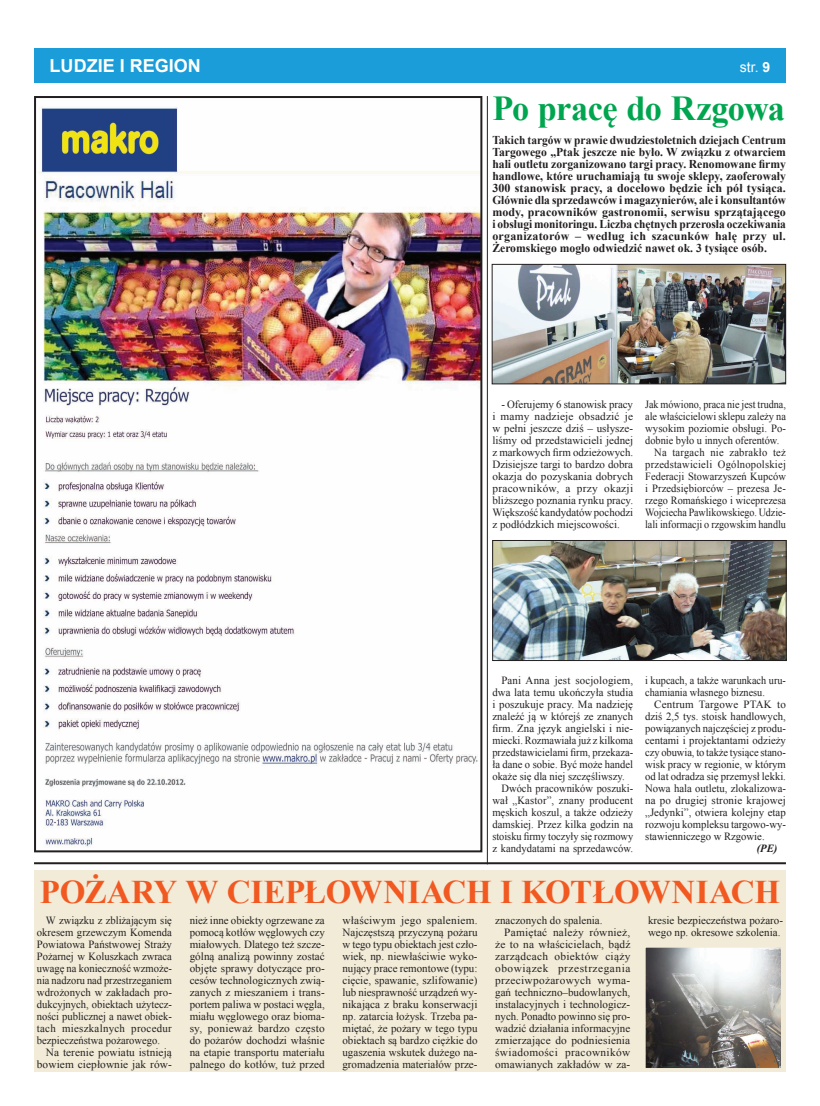
<style>
.page{position:relative;width:820px;height:1106px;background:#fff}
.page>*{position:absolute;margin:0;border:0;box-sizing:border-box;transform-origin:0 0}
.t1{font:700 35px "Times New Roman";letter-spacing:-.015em;color:#00a54f}
.t2{font:700 33px "Times New Roman";letter-spacing:-.005em;color:#f15921}
.t3{font:700 18px "Arial";color:#fff}
.t4{font:14px "Arial";color:#fff}
.t5{font:700 12px/12px "Times New Roman";letter-spacing:.015em;color:#231f20;text-align:justify;scale:.95 1}
.t6{font:11px/12px "Times New Roman";color:#231f20;text-align:justify}
.t7{font:11px/12px "Times New Roman";color:#231f20;text-align:justify;scale:.96 1}
.t8{font:11px "Times New Roman";color:#231f20;scale:.94 1}
.t9{font:11px "Times New Roman";color:#231f20;scale:.95 1}
.t10{font:11px/12px "Times New Roman";color:#231f20;scale:.93 1}
.t11{font:11px "Times New Roman";color:#231f20;scale:.92 1}
.t12{font:11px "Times New Roman";letter-spacing:.02em;color:#231f20;scale:.96 1}
.t13{font:11px "Times New Roman";letter-spacing:.025em;color:#231f20}
.t14{font:11px "Times New Roman";color:#231f20;scale:.91 1}
.t15{font:11px "Times New Roman";letter-spacing:.045em;color:#231f20}
.t16{font:11px "Times New Roman";letter-spacing:.02em;color:#231f20}
.t17{font:11px "Times New Roman";letter-spacing:.03em;color:#231f20}
.t18{font:italic 700 11px "Times New Roman";color:#231f20}
.s1{font-weight:700}
</style>
<div class="page">
<div style="left:34px;top:870px;width:751px;height:201px;background:#f1ebd8"></div>
<hr style="left:34px;top:862px;width:751px;height:2px;background:#231f20">
<img style="left:494px;top:542px;width:290px;height:116px">
<div style="left:492px;top:540px;width:294px;height:120px;border:1px solid #231f20"></div>
<img style="left:493px;top:266px;width:290px;height:116px">
<div style="left:491px;top:264px;width:294px;height:120px;border:1px solid #231f20"></div>
<img style="left:39px;top:106px;width:440px;height:742px">
<div style="left:34px;top:96px;width:448px;height:756px;border:2px solid #231f20"></div>
<img style="left:646px;top:949px;width:133px;height:117px">
<div style="left:644px;top:947px;width:137px;height:121px;border:1px solid #f1ebd8"></div>
<hr style="left:487px;top:96px;width:1px;height:768px;background:#231f20">
<div style="left:34px;top:48px;width:751px;height:34px;background:#1b9dd9"></div>
<h3 class="t3" style="left:50px;top:54px;width:153px">LUDZIE I REGION</h3>
<p class="t4" style="left:739px;top:58px;width:32px">str. <span class="s1">9</span></p>
<h1 class="t1" style="left:492px;top:84px;width:294px">Po pracę do Rzgowa</h1>
<p class="t5" style="left:492px;top:134px;width:310px">Takich targów w prawie dwudziestoletnich dziejach Centrum Targowego „Ptak jeszcze nie było. W związku z otwarciem hali outletu zorganizowano targi pracy. Renomowane firmy handlowe, które uruchamiają tu swoje sklepy, zaoferowały 300 stanowisk pracy, a docelowo będzie ich pół tysiąca.<br>Głównie dla sprzedawców i magazynierów, ale i konsultantów mody, pracowników gastronomii, serwisu sprzątającego i obsługi monitoringu. Liczba chętnych przerosła oczekiwania organizatorów – według ich szacunków halę przy ul.<br>Żeromskiego mogło odwiedzić nawet ok. 3 tysiące osób.</p>
<p class="t6" style="left:492px;top:398px;width:142px;text-indent:9px">- Oferujemy 6 stanowisk pracy i mamy nadzieje obsadzić je w pełni jeszcze dziś – usłysze&shy;liśmy od przedstawicieli jednej z markowych firm odzieżowych.<br>Dzisiejsze targi to bardzo dobra okazja do pozyskania dobrych pracowników, a przy okazji bliższego poznania rynku pracy.<br>Większość kandydatów pochodzi z podłódzkich miejscowości.</p>
<p class="t11" style="left:645px;top:397px;width:154px">Jak mówiono, praca nie jest trudna,</p>
<p class="t8" style="left:645px;top:409px;width:151px">ale właścicielowi sklepu zależy na</p>
<p class="t6" style="left:645px;top:422px;width:142px">wysokim poziomie obsługi. Po-</p>
<p class="t8" style="left:645px;top:433px;width:144px">dobnie było u innych oferentów.</p>
<p class="t12" style="left:654px;top:445px;width:139px">Na targach nie zabrakło też</p>
<p class="t12" style="left:645px;top:457px;width:148px">przedstawicieli Ogólnopolskiej</p>
<p class="t9" style="left:645px;top:469px;width:150px">Federacji Stowarzyszeń Kupców</p>
<p class="t7" style="left:645px;top:482px;width:148px">i Przedsiębiorców – prezesa Je-</p>
<p class="t10" style="left:645px;top:494px;width:153px">rzego Romańskiego i wiceprezesa</p>
<p class="t14" style="left:645px;top:505px;width:156px">Wojciecha Pawlikowskiego. Udzie-</p>
<p class="t11" style="left:645px;top:517px;width:154px">lali informacji o rzgowskim handlu</p>
<p class="t6" style="left:501px;top:674px;width:133px">Pani Anna jest socjologiem,</p>
<p class="t6" style="left:492px;top:686px;width:142px">dwa lata temu ukończyła studia</p>
<p class="t6" style="left:492px;top:698px;width:142px">i poszukuje pracy. Ma nadzieję</p>
<p class="t6" style="left:492px;top:710px;width:142px">znaleźć ją w którejś ze znanych</p>
<p class="t6" style="left:492px;top:722px;width:142px">firm. Zna język angielski i nie-</p>
<p class="t8" style="left:492px;top:733px;width:151px">miecki. Rozmawiała już z kilkoma</p>
<p class="t9" style="left:492px;top:745px;width:150px">przedstawicielami firm, przekaza-</p>
<p class="t7" style="left:492px;top:758px;width:148px">ła dane o sobie. Być może handel</p>
<p class="t7" style="left:492px;top:770px;width:139px">okaże się dla niej szczęśliwszy.</p>
<p class="t9" style="left:501px;top:781px;width:140px">Dwóch pracowników poszuki-</p>
<p class="t6" style="left:492px;top:794px;width:142px">wał „Kastor”, znany producent</p>
<p class="t7" style="left:492px;top:806px;width:148px">męskich koszul, a także odzieży</p>
<p class="t7" style="left:492px;top:818px;width:148px">damskiej. Przez kilka godzin na</p>
<p class="t8" style="left:492px;top:829px;width:151px">stoisku firmy toczyły się rozmowy</p>
<p class="t7" style="left:492px;top:842px;width:148px">z kandydatami na sprzedawców.</p>
<p class="t10" style="left:645px;top:674px;width:153px">i kupcach, a także warunkach uru&shy;chamiania własnego biznesu.</p>
<p class="t6" style="left:645px;top:698px;width:142px;text-indent:9px">Centrum Targowe PTAK to dziś 2,5 tys. stoisk handlowych, powiązanych najczęściej z produ&shy;centami i projektantami odzieży czy obuwia, to także tysiące stano&shy;wisk pracy w regionie, w którym od lat odradza się przemysł lekki.<br>Nowa hala outletu, zlokalizowa&shy;na po drugiej stronie krajowej „Jedynki”, otwiera kolejny etap rozwoju kompleksu targowo-wy&shy;stawienniczego w Rzgowie.</p>
<p class="t18" style="left:756px;top:841px;width:22px">(PE)</p>
<h2 class="t2" style="left:40px;top:869px;width:70px">Pożar</h2>
<h2 class="t2" style="left:153px;top:869px;width:620px">y w ciepłowniach i kotłowniach</h2>
<p class="t7" style="left:37px;top:914px;width:142px;text-indent:9px">W związku z zbliżającym się okresem grzewczym Komenda Powiatowa Państwowej Straży Pożarnej w Koluszkach zwraca uwagę na konieczność wzmoże&shy;nia nadzoru nad przestrzeganiem wdrożonych w zakładach pro&shy;dukcyjnych, obiektach użytecz&shy;ności publicznej a nawet obiek&shy;tach mieszkalnych procedur bezpieczeństwa pożarowego.</p>
<p class="t6" style="left:37px;top:1046px;width:136px;text-align:right">Na terenie powiatu istnieją bowiem ciepłownie jak rów-</p>
<p class="t6" style="left:189px;top:914px;width:137px">nież inne obiekty ogrzewane za pomocą kotłów węglowych czy miałowych. Dlatego też szcze&shy;gólną analizą powinny zostać objęte sprawy dotyczące pro&shy;cesów technologicznych zwią&shy;zanych z mieszaniem i trans&shy;portem paliwa w postaci węgla, miału węglowego oraz bioma&shy;sy, ponieważ bardzo często do pożarów dochodzi właśnie na etapie transportu materiału palnego do kotłów, tuż przed</p>
<p class="t6" style="left:342px;top:914px;width:137px">właściwym jego spaleniem.<br>Najczęstszą przyczyną pożaru w tego typu obiektach jest czło&shy;wiek, np. niewłaściwie wyko&shy;nujący prace remontowe (typu: cięcie, spawanie, szlifowanie) lub niesprawność urządzeń wy&shy;nikająca z braku konserwacji np. zatarcia łożysk. Trzeba pa&shy;miętać, że pożary w tego typu obiektach są bardzo ciężkie do ugaszenia wskutek dużego na&shy;gromadzenia materiałów prze-</p>
<p class="t6" style="left:495px;top:914px;width:109px">znaczonych do spalenia.</p>
<p class="t16" style="left:504px;top:925px;width:127px">Pamiętać należy również,</p>
<p class="t6" style="left:495px;top:938px;width:137px">że to na właścicielach, bądź</p>
<p class="t13" style="left:495px;top:949px;width:137px">zarządcach obiektów ciąży</p>
<p class="t15" style="left:495px;top:961px;width:137px">obowiązek przestrzegania</p>
<p class="t13" style="left:495px;top:973px;width:136px">przeciwpożarowych wyma-</p>
<p class="t6" style="left:495px;top:986px;width:136px">gań techniczno–budowlanych,</p>
<p class="t6" style="left:495px;top:998px;width:136px">instalacyjnych i technologicz-</p>
<p class="t6" style="left:495px;top:1010px;width:137px">nych. Ponadto powinno się pro-</p>
<p class="t6" style="left:495px;top:1022px;width:136px">wadzić działania informacyjne</p>
<p class="t6" style="left:495px;top:1034px;width:136px">zmierzające do podniesienia</p>
<p class="t17" style="left:495px;top:1045px;width:136px">świadomości pracowników</p>
<p class="t6" style="left:495px;top:1058px;width:136px">omawianych zakładów w za-</p>
<p class="t6" style="left:647px;top:914px;width:136px">kresie bezpieczeństwa pożaro&shy;wego np. okresowe szkolenia.</p>
</div>
